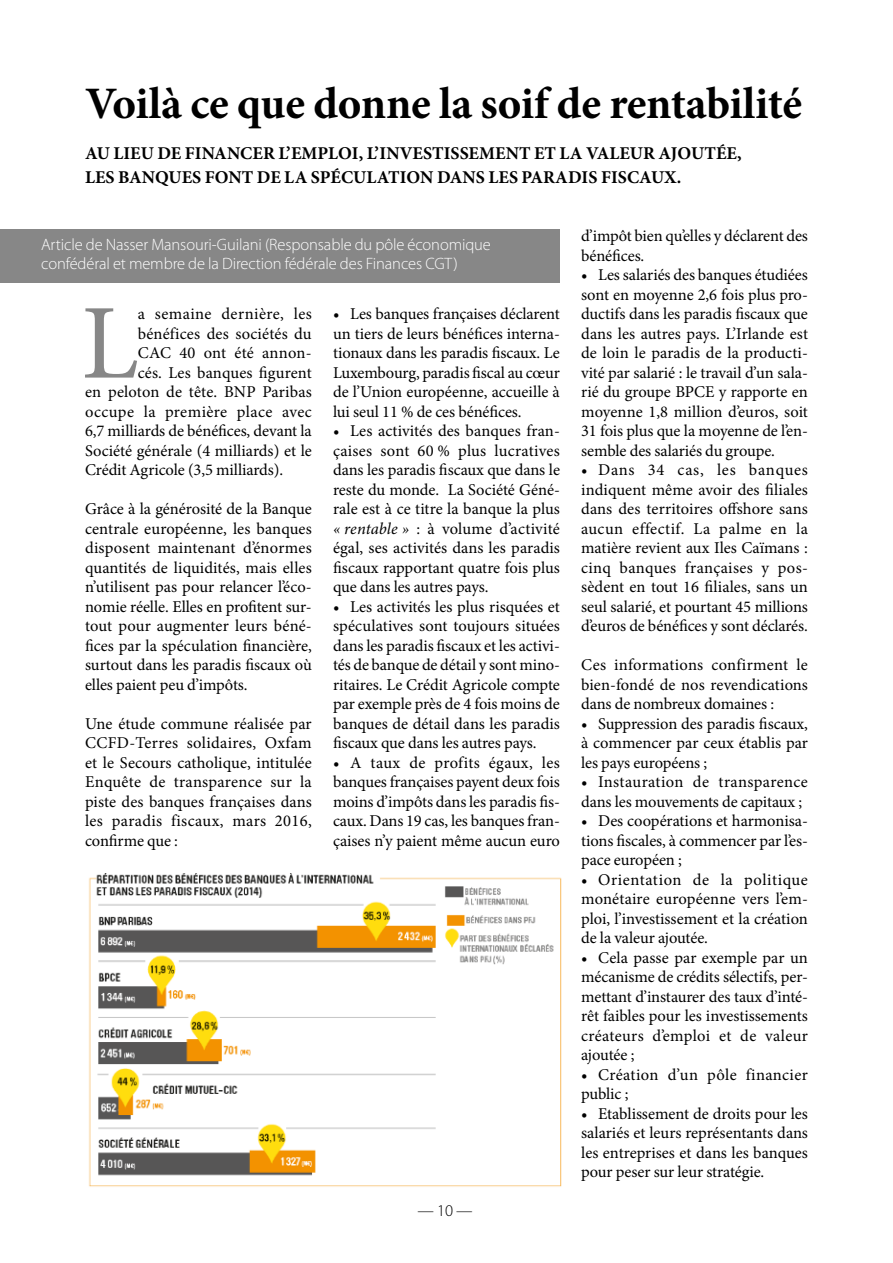
<style>
.page{position:relative;width:893px;height:1263px;background:#fff}
.page>*{position:absolute;margin:0;border:0;box-sizing:border-box;transform-origin:0 0}
.LETTRINE{font:106.5px "Minion Pro";color:#878787}
.TITRE{font:700 45px "Minion Pro";letter-spacing:-.005em;color:#000}
.TITRE-2{font:700 18px/24px "Minion Pro";letter-spacing:.005em;color:#000}
.LETTRINE-2{font:16.5px/19.5px "Minion Pro";letter-spacing:-.005em;color:#000;text-align:justify}
.t1{font:300 16.5px/19.5px "Myriad Pro";letter-spacing:-.005em;color:#fff}
.LETTRINE-3{font:16.5px "Minion Pro";letter-spacing:.025em;color:#000}
.LETTRINE-4{font:16.5px/19.5px "Minion Pro";letter-spacing:.02em;color:#000}
.t2{font:300 16.5px "Myriad Pro";color:#000}
.s1{font-style:italic}
</style>
<div class="page">
<img style="left:88px;top:873px;width:474px;height:314px">
<div style="left:0;top:229px;width:560px;height:54px;background:#878787"></div>
<p class="TITRE" style="left:85px;top:72px;width:718px">Voilà ce que donne la soif de rentabilité</p>
<p class="TITRE-2" style="left:85px;top:141px;width:658px">AU LIEU DE FINANCER L’EMPLOI, L’INVESTISSEMENT ET LA VALEUR AJOUTÉE,<br>LES BANQUES FONT DE LA SPÉCULATION DANS LES PARADIS FISCAUX.</p>
<p class="t1" style="left:41px;top:234px;width:451px">Article de Nasser Mansouri-Guilani (Responsable du pôle économique confédéral et membre de la Direction fédérale des Finances CGT)</p>
<p class="LETTRINE" style="left:81px;top:272px;width:59px">L</p>
<p class="LETTRINE-3" style="left:138px;top:303px;width:176px">a semaine dernière, les</p>
<p class="LETTRINE-2" style="left:138px;top:324px;width:175px">bénéfices des sociétés du</p>
<p class="LETTRINE-2" style="left:138px;top:343px;width:176px">CAC 40 ont été annon-</p>
<p class="LETTRINE-2" style="left:138px;top:363px;width:176px">cés. Les banques figurent</p>
<p class="LETTRINE-2" style="left:85px;top:382px;width:228px">en peloton de tête. BNP Paribas</p>
<p class="LETTRINE-3" style="left:85px;top:400px;width:228px">occupe la première place avec</p>
<p class="LETTRINE-2" style="left:85px;top:421px;width:228px">6,7 milliards de bénéfices, devant la</p>
<p class="LETTRINE-2" style="left:85px;top:441px;width:228px">Société générale (4 milliards) et le</p>
<p class="LETTRINE-2" style="left:85px;top:460px;width:200px">Crédit Agricole (3,5 milliards).</p>
<p class="LETTRINE-2" style="left:85px;top:499px;width:228px">Grâce à la générosité de la Banque centrale européenne, les banques disposent maintenant d’énormes quantités de liquidités, mais elles n’utilisent pas pour relancer l’éco&shy;nomie réelle. Elles en profitent sur&shy;tout pour augmenter leurs béné&shy;fices par la spéculation financière, surtout dans les paradis fiscaux où elles paient peu d’impôts.</p>
<p class="LETTRINE-2" style="left:85px;top:714px;width:228px">Une étude commune réalisée par CCFD-Terres solidaires, Oxfam et le Secours catholique, intitulée Enquête de transparence sur la piste des banques françaises dans les paradis fiscaux, mars 2016, confirme que :</p>
<p class="LETTRINE-2" style="left:333px;top:304px;width:228px">• Les banques françaises déclarent un tiers de leurs bénéfices interna&shy;tionaux dans les paradis fiscaux. Le Luxembourg, paradis fiscal au cœur de l’Union européenne, accueille à lui seul 11 % de ces bénéfices.</p>
<p class="LETTRINE-2" style="left:333px;top:421px;width:228px">• Les activités des banques fran&shy;çaises sont 60 % plus lucratives dans les paradis fiscaux que dans le reste du monde. La Société Géné&shy;rale est à ce titre la banque la plus <span class="s1">« rentable »</span> : à volume d’activité égal, ses activités dans les paradis fiscaux rapportant quatre fois plus que dans les autres pays.</p>
<p class="LETTRINE-2" style="left:333px;top:597px;width:228px">• Les activités les plus risquées et spéculatives sont toujours situées dans les paradis fiscaux et les activi&shy;tés de banque de détail y sont mino&shy;ritaires. Le Crédit Agricole compte par exemple près de 4 fois moins de banques de détail dans les paradis fiscaux que dans les autres pays.</p>
<p class="LETTRINE-2" style="left:333px;top:753px;width:228px">• A taux de profits égaux, les banques françaises payent deux fois moins d’impôts dans les paradis fis&shy;caux. Dans 19 cas, les banques fran&shy;çaises n’y paient même aucun euro</p>
<p class="t2" style="left:418px;top:1200px;width:57px">— 10 —</p>
<p class="LETTRINE-2" style="left:581px;top:226px;width:228px">d’impôt bien qu’elles y déclarent des bénéfices.</p>
<p class="LETTRINE-2" style="left:581px;top:265px;width:228px">• Les salariés des banques étudiées sont en moyenne 2,6 fois plus pro&shy;ductifs dans les paradis fiscaux que dans les autres pays. L’Irlande est de loin le paradis de la producti&shy;vité par salarié : le travail d’un sala&shy;rié du groupe BPCE y rapporte en moyenne 1,8 million d’euros, soit 31 fois plus que la moyenne de l’en&shy;semble des salariés du groupe.</p>
<p class="LETTRINE-2" style="left:581px;top:460px;width:228px">• Dans 34 cas, les banques indiquent même avoir des filiales dans des territoires offshore sans aucun effectif. La palme en la matière revient aux Iles Caïmans : cinq banques françaises y pos&shy;sèdent en tout 16 filiales, sans un seul salarié, et pourtant 45 millions d’euros de bénéfices y sont déclarés.</p>
<p class="LETTRINE-2" style="left:581px;top:655px;width:228px">Ces informations confirment le bien-fondé de nos revendications dans de nombreux domaines :</p>
<p class="LETTRINE-2" style="left:581px;top:714px;width:228px">• Suppression des paradis fiscaux, à commencer par ceux établis par les pays européens ;</p>
<p class="LETTRINE-2" style="left:581px;top:772px;width:228px">• Instauration de transparence dans les mouvements de capitaux ;</p>
<p class="LETTRINE-2" style="left:581px;top:811px;width:228px">• Des coopérations et harmonisa&shy;tions fiscales, à commencer par l’es&shy;pace européen ;</p>
<p class="LETTRINE-2" style="left:581px;top:870px;width:228px">• Orientation de la politique monétaire européenne vers l’em&shy;ploi, l’investissement et la création de la valeur ajoutée.</p>
<p class="LETTRINE-2" style="left:581px;top:948px;width:228px">• Cela passe par exemple par un mécanisme de crédits sélectifs, per&shy;mettant d’instaurer des taux d’inté&shy;rêt faibles pour les investissements créateurs d’emploi et de valeur ajoutée ;</p>
<p class="LETTRINE-4" style="left:581px;top:1065px;width:228px">• Création d’un pôle financier public ;</p>
<p class="LETTRINE-2" style="left:581px;top:1104px;width:228px">• Etablissement de droits pour les salariés et leurs représentants dans les entreprises et dans les banques pour peser sur leur stratégie.</p>
</div>
